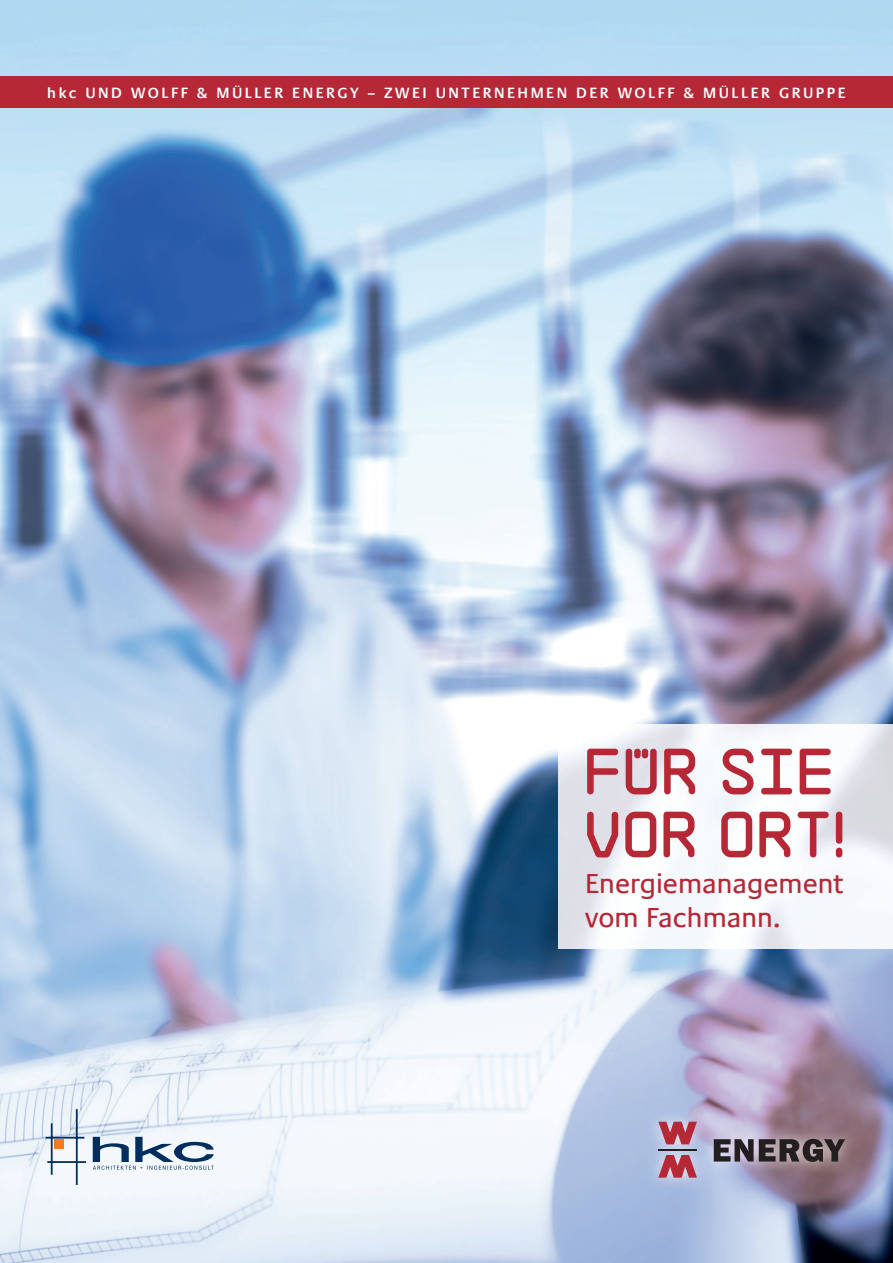
<style>
.page{position:relative;width:893px;height:1263px;background:#fff}
.page>*{position:absolute;margin:0;border:0;box-sizing:border-box;transform-origin:0 0}
.t1{font:65.25px/63px "NB55 RMS";letter-spacing:.015em;color:#b72837}
.t2{font:27.6px/34px "Praxis Com";color:#b72837}
.t3{font:600 15px "Praxis Com";letter-spacing:.165em;color:#fff}
</style>
<div class="page">
<img style="left:0;top:0;width:893px;height:1263px">
<div style="left:0;top:77px;width:893px;height:31px;background:#b72837"></div>
<img style="left:558px;top:724px;width:335px;height:224px">
<img style="left:644px;top:1106px;width:215px;height:87px">
<hr style="left:658px;top:1149px;width:39px;height:1px;background:#231f20">
<svg style="left:658px;top:1155px;width:39px;height:23px"></svg>
<svg style="left:658px;top:1122px;width:39px;height:22px"></svg>
<svg style="left:714px;top:1139px;width:131px;height:23px;background:#5e565b"></svg>
<div style="left:54px;top:1139px;width:10px;height:10px;background:#f47921"></div>
<hr style="left:51px;top:1123px;width:2px;height:52px;background:#002e5e">
<hr style="left:76px;top:1109px;width:2px;height:76px;background:#002e5e">
<hr style="left:46px;top:1137px;width:38px;height:1px;background:#002e5e">
<hr style="left:47px;top:1161px;width:39px;height:2px;background:#002e5e">
<svg style="left:93px;top:1137px;width:121px;height:33px"></svg>
<p class="t3" style="left:47px;top:84px;width:800px">hkc UND WOLFF &amp; MÜLLER ENERGY – ZWEI UNTERNEHMEN DER WOLFF &amp; MÜLLER GRUPPE</p>
<h1 class="t1" style="left:587px;top:737px;width:263px">FÜR SIE<br>VOR ORT!</h1>
<h2 class="t2" style="left:585px;top:867px;width:260px">Energiemanagement vom Fachmann.</h2>
</div>
